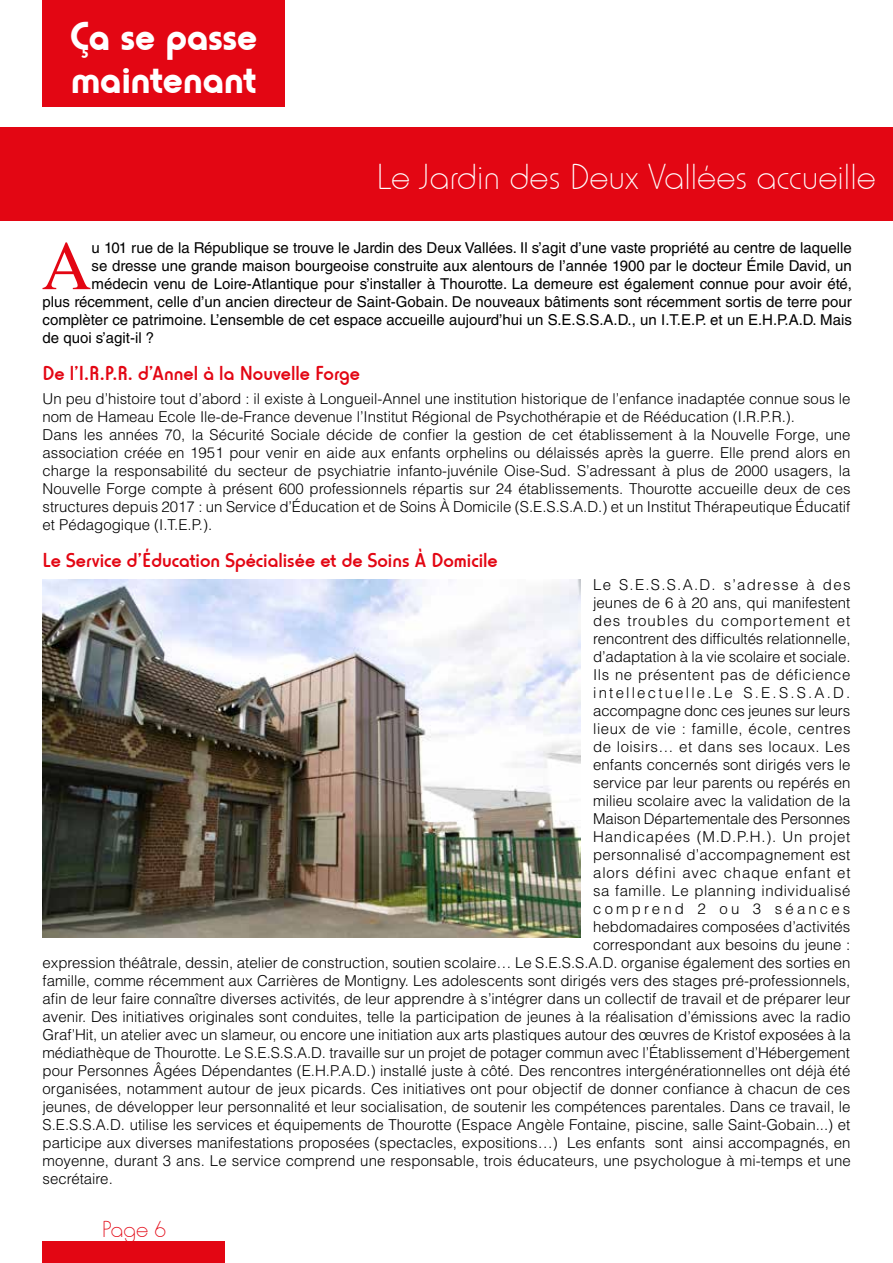
<style>
.page{position:relative;width:893px;height:1263px;background:#fff}
.page>*{position:absolute;margin:0;border:0;box-sizing:border-box;transform-origin:0 0}
.t1{font:69.45px "Times";color:#e30613}
.t2{font:700 42px/42px "Horatio D";color:#fff}
.t3{font:37.5px "Horatio D Ligh";color:#fff}
.t4{font:24px "Horatio D Ligh";color:#e30613}
.t5{font:500 21px "Horatio D";color:#e30613}
.t6{font:300 15px/18px "Helvetica LT Std";color:#000}
.t7{font:15px "Helvetica LT Std";color:#000}
.t8{font:300 15px "Helvetica LT Std";letter-spacing:.035em;color:#000}
.t9{font:300 15px "Helvetica LT Std";letter-spacing:.03em;color:#000}
.t10{font:300 15px "Helvetica LT Std";letter-spacing:.05em;color:#000}
.t11{font:300 15px "Helvetica LT Std";letter-spacing:.145em;color:#000}
.t12{font:300 15px "Helvetica LT Std";letter-spacing:.085em;color:#000}
.t13{font:300 15px "Helvetica LT Std";letter-spacing:.065em;color:#000}
.t14{font:300 15px "Helvetica LT Std";letter-spacing:.21em;color:#000}
</style>
<div class="page">
<div style="left:43px;top:0;width:242px;height:106px;background:#e30613"></div>
<div style="left:0;top:128px;width:893px;height:93px;background:#e30613"></div>
<div style="left:43px;top:1242px;width:182px;height:21px;background:#e30613"></div>
<img style="left:43px;top:580px;width:537px;height:358px">
<h2 class="t2" style="left:70px;top:16px;width:189px">Ça se passe maintenant</h2>
<h3 class="t3" style="left:377px;top:155px;width:501px">Le Jardin des Deux Vallées accueille</h3>
<h1 class="t1" style="left:41px;top:201px;width:52px">A</h1>
<p class="t7" style="left:92px;top:239px;width:762px">u 101 rue de la République se trouve le Jardin des Deux Vallées. Il s’agit d’une vaste propriété au centre de laquelle</p>
<p class="t7" style="left:92px;top:257px;width:762px">se dresse une grande maison bourgeoise construite aux alentours de l’année 1900 par le docteur Émile David, un</p>
<p class="t7" style="left:92px;top:275px;width:762px">médecin venu de Loire-Atlantique pour s’installer à Thourotte. La demeure est également connue pour avoir été,</p>
<p class="t7" style="left:43px;top:293px;width:811px">plus récemment, celle d’un ancien directeur de Saint-Gobain. De nouveaux bâtiments sont récemment sortis de terre pour</p>
<p class="t7" style="left:43px;top:311px;width:811px">complèter ce patrimoine. L’ensemble de cet espace accueille aujourd’hui un S.E.S.S.A.D., un I.T.E.P. et un E.H.P.A.D. Mais</p>
<p class="t7" style="left:43px;top:329px;width:113px">de quoi s’agit-il ?</p>
<h3 class="t5" style="left:43px;top:361px;width:319px">De l’I.R.P.R. d’Annel à la Nouvelle Forge</h3>
<p class="t6" style="left:43px;top:389px;width:809px">Un peu d’histoire tout d’abord : il existe à Longueil-Annel une institution historique de l’enfance inadaptée connue sous le nom de Hameau Ecole Ile-de-France devenue l’Institut Régional de Psychothérapie et de Rééducation (I.R.P.R.).<br>Dans les années 70, la Sécurité Sociale décide de confier la gestion de cet établissement à la Nouvelle Forge, une association créée en 1951 pour venir en aide aux enfants orphelins ou délaissés après la guerre. Elle prend alors en charge la responsabilité du secteur de psychiatrie infanto-juvénile Oise-Sud. S’adressant à plus de 2000 usagers, la Nouvelle Forge compte à présent 600 professionnels répartis sur 24 établissements. Thourotte accueille deux de ces structures depuis 2017 : un Service d’Éducation et de Soins À Domicile (S.E.S.S.A.D.) et un Institut Thérapeutique Éducatif et Pédagogique (I.T.E.P.).</p>
<h3 class="t5" style="left:43px;top:548px;width:457px">Le Service d’Éducation Spécialisée et de Soins À Domicile</h3>
<p class="t12" style="left:593px;top:576px;width:259px">Le S.E.S.S.A.D. s’adresse à des</p>
<p class="t6" style="left:593px;top:594px;width:259px">jeunes de 6 à 20 ans, qui manifestent</p>
<p class="t13" style="left:593px;top:612px;width:259px">des troubles du comportement et</p>
<p class="t6" style="left:593px;top:630px;width:259px">rencontrent des difficultés relationnelle,</p>
<p class="t6" style="left:593px;top:648px;width:259px">d’adaptation à la vie scolaire et sociale.</p>
<p class="t8" style="left:593px;top:666px;width:259px">Ils ne présentent pas de déficience</p>
<p class="t11" style="left:593px;top:684px;width:259px">intellectuelle.Le S.E.S.S.A.D.</p>
<p class="t6" style="left:593px;top:702px;width:259px">accompagne donc ces jeunes sur leurs</p>
<p class="t8" style="left:593px;top:720px;width:259px">lieux de vie : famille, école, centres</p>
<p class="t9" style="left:593px;top:738px;width:259px">de loisirs… et dans ses locaux. Les</p>
<p class="t6" style="left:593px;top:756px;width:259px">enfants concernés sont dirigés vers le</p>
<p class="t6" style="left:593px;top:774px;width:259px">service par leur parents ou repérés en</p>
<p class="t6" style="left:593px;top:792px;width:259px">milieu scolaire avec la validation de la</p>
<p class="t6" style="left:593px;top:810px;width:259px">Maison Départementale des Personnes</p>
<p class="t10" style="left:593px;top:828px;width:259px">Handicapées (M.D.P.H.). Un projet</p>
<p class="t6" style="left:593px;top:846px;width:259px">personnalisé d’accompagnement est</p>
<p class="t10" style="left:593px;top:864px;width:259px">alors défini avec chaque enfant et</p>
<p class="t9" style="left:593px;top:882px;width:259px">sa famille. Le planning individualisé</p>
<p class="t14" style="left:593px;top:900px;width:259px">comprend 2 ou 3 séances</p>
<p class="t6" style="left:593px;top:918px;width:259px">hebdomadaires composées d’activités</p>
<p class="t6" style="left:593px;top:936px;width:259px">correspondant aux besoins du jeune :</p>
<p class="t6" style="left:43px;top:954px;width:809px">expression théâtrale, dessin, atelier de construction, soutien scolaire… Le S.E.S.S.A.D. organise également des sorties en</p>
<p class="t6" style="left:43px;top:972px;width:809px">famille, comme récemment aux Carrières de Montigny. Les adolescents sont dirigés vers des stages pré-professionnels,</p>
<p class="t6" style="left:43px;top:990px;width:809px">afin de leur faire connaître diverses activités, de leur apprendre à s’intégrer dans un collectif de travail et de préparer leur</p>
<p class="t6" style="left:43px;top:1008px;width:809px">avenir. Des initiatives originales sont conduites, telle la participation de jeunes à la réalisation d’émissions avec la radio</p>
<p class="t6" style="left:43px;top:1026px;width:810px">Graf’Hit, un atelier avec un slameur, ou encore une initiation aux arts plastiques autour des œuvres de Kristof exposées à la</p>
<p class="t6" style="left:43px;top:1044px;width:809px">médiathèque de Thourotte. Le S.E.S.S.A.D. travaille sur un projet de potager commun avec l’Établissement d’Hébergement</p>
<p class="t6" style="left:43px;top:1062px;width:809px">pour Personnes Âgées Dépendantes (E.H.P.A.D.) installé juste à côté. Des rencontres intergénérationnelles ont déjà été</p>
<p class="t6" style="left:43px;top:1080px;width:809px">organisées, notamment autour de jeux picards. Ces initiatives ont pour objectif de donner confiance à chacun de ces</p>
<p class="t6" style="left:43px;top:1098px;width:809px">jeunes, de développer leur personnalité et leur socialisation, de soutenir les compétences parentales. Dans ce travail, le</p>
<p class="t6" style="left:43px;top:1116px;width:809px">S.E.S.S.A.D. utilise les services et équipements de Thourotte (Espace Angèle Fontaine, piscine, salle Saint-Gobain...) et</p>
<p class="t6" style="left:43px;top:1134px;width:809px">participe aux diverses manifestations proposées (spectacles, expositions…) Les enfants sont ainsi accompagnés, en</p>
<p class="t6" style="left:43px;top:1152px;width:810px">moyenne, durant 3 ans. Le service comprend une responsable, trois éducateurs, une psychologue à mi-temps et une</p>
<p class="t6" style="left:43px;top:1170px;width:72px">secrétaire.</p>
<h3 class="t4" style="left:102px;top:1216px;width:66px">Page 6</h3>
</div>
